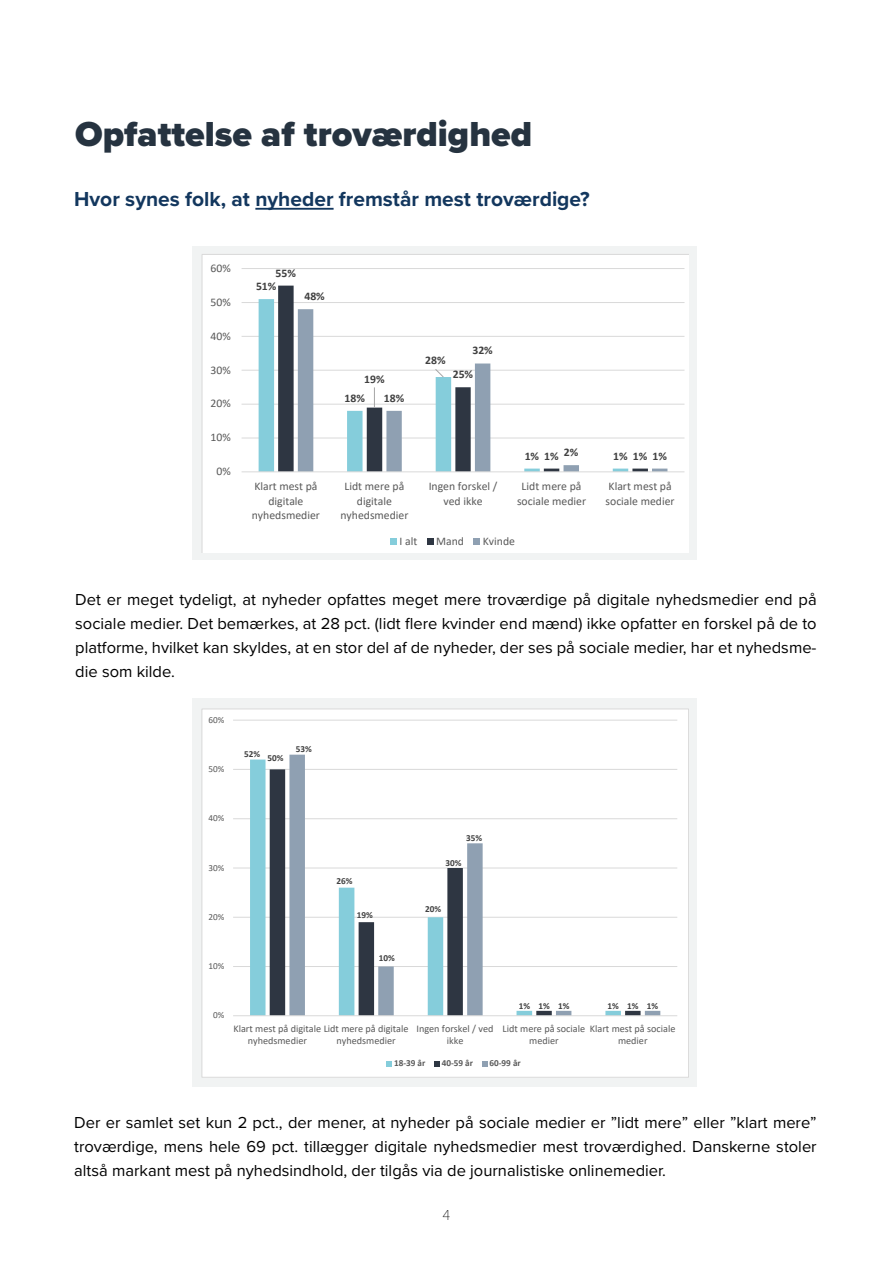
<style>
.page{position:relative;width:893px;height:1263px;background:#fff}
.page>*{position:absolute;margin:0;border:0;box-sizing:border-box;transform-origin:0 0}
.t1{font:900 36px "Proxima Nova";color:#263340}
.t2{font:700 21px "Proxima Nova";color:#13375e}
.t3{font:16.5px/24px "Proxima Nova";color:#000;text-align:justify}
.t4{font:100 15px "Proxima Nova T";color:#000}
.t5{font:11.7px/14.2px "Calibri";color:#595959;text-align:center}
.t6{font:700 11.7px "Calibri";color:#404040}
.t7{font:10.2px/12.5px "Calibri";color:#595959;text-align:center}
.t8{font:700 9.15px "Calibri";color:#404040}
.t9{font:700 9.15px "Calibri";color:#595959}
.t10{font:9.15px "Calibri";color:#595959}
</style>
<div class="page">
<hr style="left:255px;top:208px;width:79px;height:2px;background:#13375e">
<div style="left:192px;top:247px;width:505px;height:313px;background:#f1f3f3"></div>
<div style="left:192px;top:698px;width:505px;height:388px;background:#f1f3f3"></div>
<div style="left:202px;top:709px;width:487px;height:368px;background:#fff"></div>
<hr style="left:233px;top:966px;width:444px;height:1px;background:#d9d9d9">
<hr style="left:233px;top:917px;width:444px;height:1px;background:#d9d9d9">
<hr style="left:233px;top:868px;width:444px;height:1px;background:#d9d9d9">
<hr style="left:233px;top:818px;width:444px;height:1px;background:#d9d9d9">
<hr style="left:233px;top:769px;width:444px;height:1px;background:#d9d9d9">
<hr style="left:233px;top:720px;width:444px;height:1px;background:#d9d9d9">
<svg style="left:250px;top:759px;width:20px;height:256px;fill:#85cddb"></svg>
<svg style="left:270px;top:769px;width:19px;height:246px;fill:#2e3642"></svg>
<svg style="left:289px;top:755px;width:371px;height:260px"></svg>
<hr style="left:233px;top:1015px;width:444px;height:1px;background:#d9d9d9">
<svg style="left:387px;top:1061px;width:5px;height:5px"></svg>
<svg style="left:434px;top:1061px;width:6px;height:5px"></svg>
<svg style="left:482px;top:1061px;width:5px;height:5px"></svg>
<svg style="left:202px;top:254px;width:487px;height:298px"></svg>
<h1 class="t1" style="left:75px;top:107px;width:458px">Opfattelse af troværdighed</h1>
<p class="t2" style="left:74px;top:183px;width:517px">Hvor synes folk, at nyheder fremstår mest troværdige?</p>
<p class="t5" style="left:211px;top:261px;width:22px">60%</p>
<p class="t5" style="left:211px;top:294px;width:22px">50%</p>
<p class="t5" style="left:211px;top:328px;width:22px">40%</p>
<p class="t5" style="left:211px;top:362px;width:22px">30%</p>
<p class="t5" style="left:211px;top:396px;width:22px">20%</p>
<p class="t5" style="left:211px;top:430px;width:22px">10%</p>
<p class="t5" style="left:216px;top:464px;width:16px">0%</p>
<p class="t6" style="left:276px;top:264px;width:22px">55%</p>
<p class="t6" style="left:256px;top:278px;width:22px">51%</p>
<p class="t6" style="left:304px;top:288px;width:22px">48%</p>
<p class="t6" style="left:364px;top:371px;width:22px">19%</p>
<p class="t6" style="left:345px;top:390px;width:22px">18%</p>
<p class="t6" style="left:384px;top:390px;width:22px">18%</p>
<p class="t6" style="left:425px;top:352px;width:22px">28%</p>
<p class="t6" style="left:472px;top:342px;width:22px">32%</p>
<p class="t6" style="left:453px;top:366px;width:22px">25%</p>
<p class="t6" style="left:564px;top:444px;width:16px">2%</p>
<p class="t6" style="left:525px;top:447px;width:36px">1% 1%</p>
<p class="t6" style="left:613px;top:447px;width:55px">1% 1% 1%</p>
<p class="t5" style="left:252px;top:479px;width:70px">Klart mest på digitale nyhedsmedier</p>
<p class="t5" style="left:340px;top:479px;width:70px">Lidt mere på digitale nyhedsmedier</p>
<p class="t5" style="left:429px;top:479px;width:70px">Ingen forskel / ved ikke</p>
<p class="t5" style="left:517px;top:479px;width:71px">Lidt mere på sociale medier</p>
<p class="t5" style="left:606px;top:479px;width:71px;text-align:left">Klart mest på sociale medier</p>
<p class="t5" style="left:400px;top:533px;width:19px">I alt</p>
<p class="t5" style="left:436px;top:533px;width:29px">Mand</p>
<p class="t5" style="left:483px;top:533px;width:34px">Kvinde</p>
<p class="t3" style="left:75px;top:587px;width:743px">Det er meget tydeligt, at nyheder opfattes meget mere troværdige på digitale nyhedsmedier end på sociale medier. Det bemærkes, at 28 pct. (lidt flere kvinder end mænd) ikke opfatter en forskel på de to platforme, hvilket kan skyldes, at en stor del af de nyheder, der ses på sociale medier, har et nyhedsme&shy;die som kilde.</p>
<p class="t10" style="left:209px;top:713px;width:17px">60%</p>
<p class="t10" style="left:209px;top:763px;width:17px">50%</p>
<p class="t8" style="left:244px;top:747px;width:18px">52%</p>
<p class="t8" style="left:268px;top:752px;width:18px">50%</p>
<p class="t8" style="left:296px;top:742px;width:18px">53%</p>
<p class="t10" style="left:209px;top:812px;width:17px">40%</p>
<p class="t10" style="left:209px;top:861px;width:17px">30%</p>
<p class="t10" style="left:209px;top:910px;width:17px">20%</p>
<p class="t8" style="left:336px;top:874px;width:18px">26%</p>
<p class="t8" style="left:357px;top:908px;width:18px">19%</p>
<p class="t8" style="left:466px;top:832px;width:18px">35%</p>
<p class="t8" style="left:446px;top:856px;width:18px">30%</p>
<p class="t8" style="left:425px;top:903px;width:18px">20%</p>
<p class="t10" style="left:209px;top:960px;width:17px">10%</p>
<p class="t8" style="left:379px;top:952px;width:18px">10%</p>
<p class="t10" style="left:213px;top:1009px;width:13px">0%</p>
<p class="t8" style="left:519px;top:999px;width:13px">1%</p>
<p class="t8" style="left:607px;top:999px;width:13px">1%</p>
<p class="t8" style="left:538px;top:999px;width:13px">1%</p>
<p class="t8" style="left:627px;top:999px;width:13px">1%</p>
<p class="t8" style="left:558px;top:999px;width:13px">1%</p>
<p class="t8" style="left:647px;top:999px;width:13px">1%</p>
<p class="t7" style="left:416px;top:1022px;width:79px">Ingen forskel / ved ikke</p>
<p class="t7" style="left:502px;top:1022px;width:84px">Lidt mere på sociale medier</p>
<p class="t7" style="left:590px;top:1022px;width:87px">Klart mest på sociale medier</p>
<p class="t9" style="left:394px;top:1057px;width:33px">18-39 år</p>
<p class="t9" style="left:442px;top:1057px;width:33px">40-59 år</p>
<p class="t9" style="left:489px;top:1057px;width:33px">60-99 år</p>
<p class="t7" style="left:248px;top:1022px;width:162px;text-align:left;text-indent:-14px">Klart mest på digitale Lidt mere på digitale nyhedsmedier</p>
<p class="t7" style="left:337px;top:1034px;width:61px">nyhedsmedier</p>
<p class="t3" style="left:74px;top:1110px;width:744px">Der er samlet set kun 2 pct., der mener, at nyheder på sociale medier er ”lidt mere” eller ”klart mere” troværdige, mens hele 69 pct. tillægger digitale nyhedsmedier mest troværdighed. Danskerne stoler altså markant mest på nyhedsindhold, der tilgås via de journalistiske onlinemedier.</p>
<p class="t4" style="left:443px;top:1203px;width:9px">4</p>
</div>
